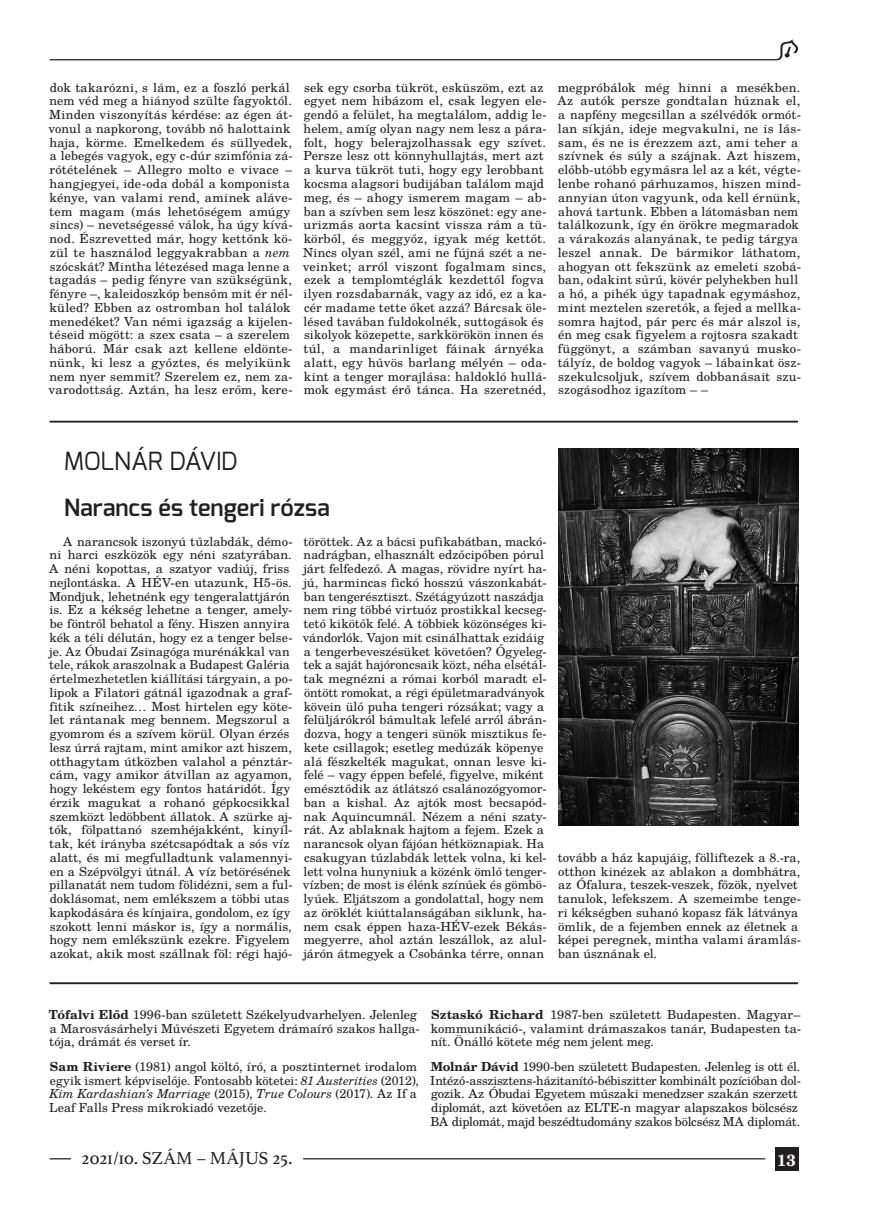
<style>
.page{position:relative;width:869px;height:1205px;background:#fff}
.page>*{position:absolute;margin:0;border:0;box-sizing:border-box;transform-origin:0 0}
.t1{font:25px "Exo";letter-spacing:-.005em;color:#231f20}
.t2{font:600 23.75px "Exo";letter-spacing:.005em;color:#231f20}
.t3{font:18.75px "Athelas W01";letter-spacing:-.005em;color:#231f20}
.t4{font:700 16.25px "Te X Gyre Schola";color:#fff}
.t5{font:12.5px/13.8px "Te X Gyre Schola";letter-spacing:.005em;color:#231f20}
.t6{font:12.5px/13.8px "Te X Gyre Schola";letter-spacing:-.015em;color:#231f20}
.s1{font-style:italic}
.s2{font-weight:700}
</style>
<div class="page">
<hr style="left:50px;top:1158px;width:715px;height:1px;background:#231f20">
<div style="left:71px;top:1153px;width:232px;height:12px;background:#fff"></div>
<div style="left:774px;top:1148px;width:23px;height:23px;background:#231f20"></div>
<svg style="left:50px;top:39px;width:747px;height:21px"></svg>
<hr style="left:50px;top:982px;width:747px;height:2px;background:#231f20">
<hr style="left:50px;top:421px;width:747px;height:1px;background:#231f20">
<img style="left:558px;top:448px;width:239px;height:378px">
<p class="t5" style="left:48px;top:80px;width:245px">dok takarózni, s lám, ez a foszló perkál nem véd meg a hiányod szülte fagyoktól.<br>Minden viszonyítás kérdése: az égen át&shy;vonul a napkorong, tovább nő halottaink haja, körme. Emelkedem és süllyedek, a lebegés vagyok, egy c-dúr szimfónia zá&shy;rótételének – Allegro molto e vivace – hangjegyei, ide-oda dobál a komponista kénye, van valami rend, aminek aláve&shy;tem magam (más lehetőségem amúgy sincs) – nevetségessé válok, ha úgy kívá&shy;nod. Észrevetted már, hogy kettőnk kö&shy;zül te használod leggyakrabban a <span class="s1">nem </span>szócskát? Mintha létezésed maga lenne a tagadás – pedig fényre van szükségünk, fényre –, kaleidoszkóp bensőm mit ér nél&shy;küled? Ebben az ostromban hol találok menedéket? Van némi igazság a kijelen&shy;téseid mögött: a szex csata – a szerelem háború. Már csak azt kellene eldönte&shy;nünk, ki lesz a győztes, és melyikünk nem nyer semmit? Szerelem ez, nem za&shy;varodottság. Aztán, ha lesz erőm, kere-</p>
<p class="t5" style="left:302px;top:80px;width:245px">sek egy csorba tükröt, esküszöm, ezt az egyet nem hibázom el, csak legyen ele&shy;gendő a felület, ha megtalálom, addig le&shy;helem, amíg olyan nagy nem lesz a pára&shy;folt, hogy belerajzolhassak egy szívet.<br>Persze lesz ott könnyhullajtás, mert azt a kurva tükröt tuti, hogy egy lerobbant kocsma alagsori budijában találom majd meg, és – ahogy ismerem magam – ab&shy;ban a szívben sem lesz köszönet: egy ane&shy;urizmás aorta kacsint vissza rám a tü&shy;körből, és meggyőz, igyak még kettőt.<br>Nincs olyan szél, ami ne fújná szét a ne&shy;veinket; arról viszont fogalmam sincs, ezek a templomtéglák kezdettől fogva ilyen rozsdabarnák, vagy az idő, ez a ka&shy;cér madame tette őket azzá? Bárcsak öle&shy;lésed tavában fuldokolnék, suttogások és sikolyok közepette, sarkkörökön innen és túl, a mandarinliget fáinak árnyéka alatt, egy hűvös barlang mélyén – oda&shy;kint a tenger morajlása: haldokló hullá&shy;mok egymást érő tánca. Ha szeretnéd,</p>
<p class="t5" style="left:557px;top:80px;width:245px">megpróbálok még hinni a mesékben.<br>Az autók persze gondtalan húznak el, a napfény megcsillan a szélvédők ormót&shy;lan síkján, ideje megvakulni, ne is lás&shy;sam, és ne is érezzem azt, ami teher a szívnek és súly a szájnak. Azt hiszem, előbb-utóbb egymásra lel az a két, végte&shy;lenbe rohanó párhuzamos, hiszen mind&shy;annyian úton vagyunk, oda kell érnünk, ahová tartunk. Ebben a látomásban nem találkozunk, így én örökre megmaradok a várakozás alanyának, te pedig tárgya leszel annak. De bármikor láthatom, ahogyan ott fekszünk az emeleti szobá&shy;ban, odakint sűrű, kövér pelyhekben hull a hó, a pihék úgy tapadnak egymáshoz, mint meztelen szeretők, a fejed a mellka&shy;somra hajtod, pár perc és már alszol is, én meg csak figyelem a rojtosra szakadt függönyt, a számban savanyú musko&shy;tályíz, de boldog vagyok – lábainkat ös - szekulcsoljuk, szívem dobbanásait szu&shy;szogásodhoz igazítom – –</p>
<h1 class="t1" style="left:64px;top:445px;width:175px">MOLNÁR DÁVID</h1>
<h2 class="t2" style="left:64px;top:492px;width:267px">Narancs és tengeri rózsa</h2>
<p class="t5" style="left:49px;top:534px;width:245px;text-indent:14px">A narancsok iszonyú tűzlabdák, démo&shy;ni harci eszközök egy néni szatyrában.<br>A néni kopottas, a szatyor vadiúj, friss nejlontáska. A HÉV-en utazunk, H5-ös.<br>Mondjuk, lehetnénk egy tengeralattjárón is. Ez a kékség lehetne a tenger, amely&shy;be föntről behatol a fény. Hiszen annyira kék a téli délután, hogy ez a tenger belse&shy;je. Az Óbudai Zsinagóga murénákkal van tele, rákok araszolnak a Budapest Galéria értelmezhetetlen kiállítási tárgyain, a po&shy;lipok a Filatori gátnál igazodnak a graf&shy;fitik színeihez… Most hirtelen egy köte&shy;let rántanak meg bennem. Megszorul a gyomrom és a szívem körül. Olyan érzés lesz úrrá rajtam, mint amikor azt hiszem, otthagytam útközben valahol a pénztár&shy;cám, vagy amikor átvillan az agyamon, hogy lekéstem egy fontos határidőt. Így érzik magukat a rohanó gépkocsikkal szemközt ledöbbent állatok. A szürke aj&shy;tók, fölpattanó szemhéjakként, kinyíl&shy;tak, két irányba szétcsapódtak a sós víz alatt, és mi megfulladtunk valamennyi&shy;en a Szépvölgyi útnál. A víz betörésének pillanatát nem tudom fölidézni, sem a ful&shy;doklásomat, nem emlékszem a többi utas kapkodására és kínjaira, gondolom, ez így szokott lenni máskor is, így a normális, hogy nem emlékszünk ezekre. Figyelem azokat, akik most szállnak föl: régi hajó-</p>
<p class="t5" style="left:302px;top:534px;width:245px">töröttek. Az a bácsi pufikabátban, mackó&shy;nadrágban, elhasznált edzőcipőben pórul járt felfedező. A magas, rövidre nyírt ha&shy;jú, harmincas fickó hosszú vászonkabát&shy;ban tengerésztiszt. Szétágyúzott naszádja nem ring többé virtuóz prostikkal kecseg&shy;tető kikötők felé. A többiek közönséges ki&shy;vándorlók. Vajon mit csinálhattak ezidáig a tengerbeveszésüket követően? Őgyeleg&shy;tek a saját hajóroncsaik közt, néha elsétál&shy;tak megnézni a római korból maradt el&shy;öntött romokat, a régi épületmaradványok kövein ülő puha tengeri rózsákat; vagy a felüljárókról bámultak lefelé arról ábrán&shy;dozva, hogy a tengeri sünök misztikus fe&shy;kete csillagok; esetleg medúzák köpenye alá fészkelték magukat, onnan lesve ki&shy;felé – vagy éppen befelé, figyelve, miként emésztődik az átlátszó csalánozógyomor&shy;ban a kishal. Az ajtók most becsapód&shy;nak Aquincumnál. Nézem a néni szaty&shy;rát. Az ablaknak hajtom a fejem. Ezek a narancsok olyan fájóan hétköznapiak. Ha csakugyan tűzlabdák lettek volna, ki kel&shy;lett volna hunyniuk a közénk ömlő tenger&shy;vízben; de most is élénk színűek és gömbö&shy;lyűek. Eljátszom a gondolattal, hogy nem az öröklét kiúttalanságában siklunk, ha&shy;nem csak éppen haza-HÉV-ezek Békás&shy;megyerre, ahol aztán leszállok, az alul&shy;járón átmegyek a Csobánka térre, onnan</p>
<p class="t5" style="left:557px;top:850px;width:245px">tovább a ház kapujáig, fölliftezek a 8.-ra, otthon kinézek az ablakon a dombhátra, az Ófalura, teszek-veszek, főzök, nyelvet tanulok, lefekszem. A szemeimbe tenge&shy;ri kékségben suhanó kopasz fák látványa ömlik, de a fejemben ennek az életnek a képei peregnek, mintha valami áramlás&shy;ban úsznának el.</p>
<p class="t5" style="left:49px;top:1007px;width:372px"><span class="s2">Tófalvi Előd</span> 1996-ban született Székelyudvarhelyen. Jelenleg a Marosvásárhelyi Művészeti Egyetem drámaíró szakos hallga&shy;tója, drámát és verset ír.</p>
<p class="t5" style="left:49px;top:1059px;width:371px"><span class="s2">Sam Riviere</span> (1981) angol költő, író, a posztinternet irodalom egyik ismert képviselője. Fontosabb kötetei: <span class="s1">81 Austerities</span> (2012), <span class="s1">Kim Kardashian’s Marriage</span> (2015), <span class="s1">True Colours</span> (2017). Az If a Leaf Falls Press mikrokiadó vezetője.</p>
<p class="t5" style="left:430px;top:1007px;width:371px;text-align:justify"><span class="s2">Sztaskó Richard</span> 1987-ben született Budapesten. Magyar– kommunikáció-, valamint drámaszakos tanár, Budapesten ta&shy;nít. Önálló kötete még nem jelent meg.</p>
<p class="t6" style="left:430px;top:1059px;width:372px"><span class="s2">Molnár Dávid</span> 1990-ben született Budapesten. Jelenleg is ott él.<br>Intéző-asszisztens-házitanító-bébiszitter kombinált pozícióban dol&shy;gozik. Az Óbudai Egyetem műszaki menedzser szakán szerzett diplomát, azt követően az ELTE-n magyar alapszakos bölcsész BA diplomát, majd beszédtudomány szakos bölcsész MA diplomát.</p>
<h3 class="t3" style="left:81px;top:1147px;width:212px">2021/10. SZÁM – Május 25.</h3>
<h3 class="t4" style="left:776px;top:1146px;width:20px">13</h3>
</div>
